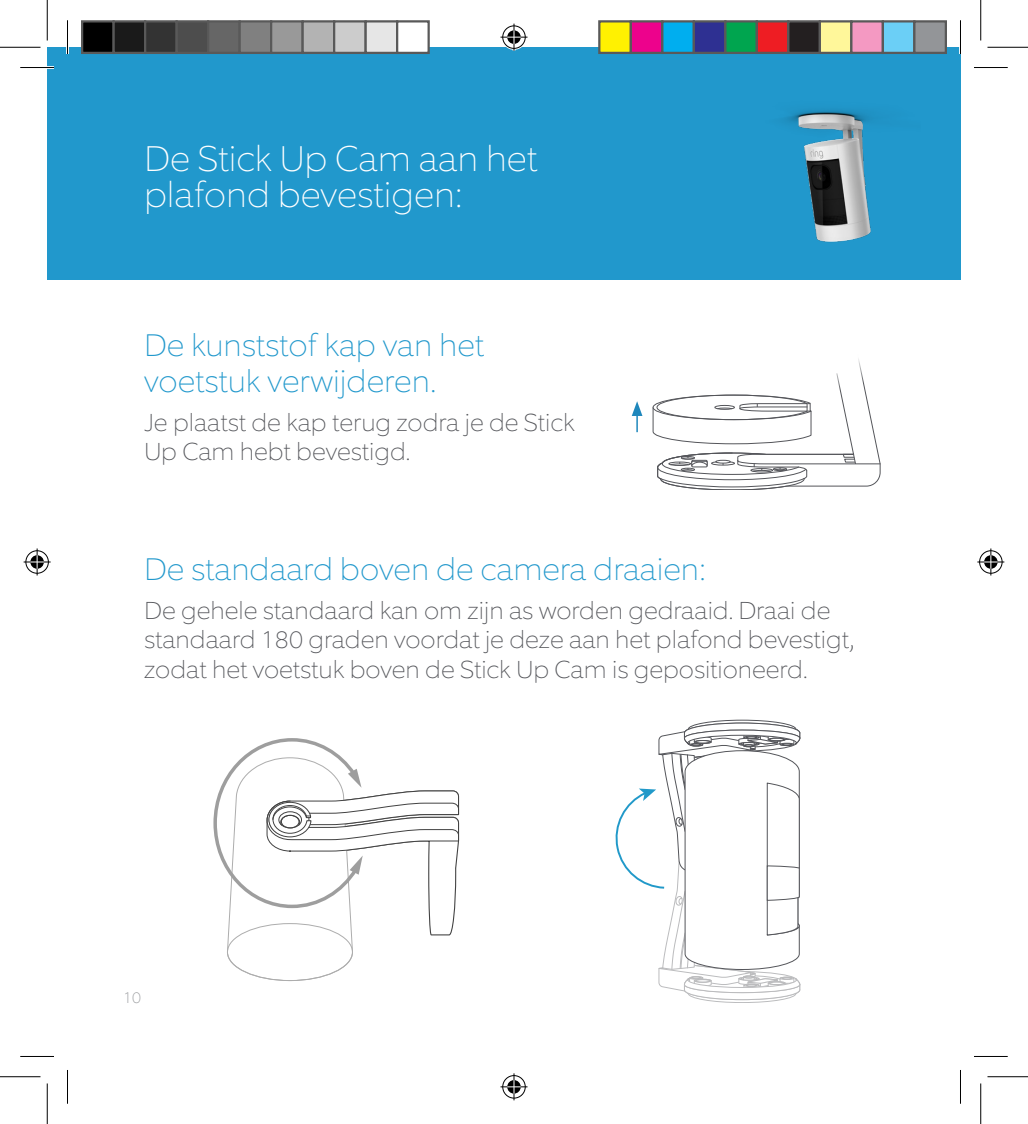
<style>
.page{position:relative;width:1028px;height:1124px;background:#fff}
.page>*{position:absolute;margin:0;border:0;box-sizing:border-box;transform-origin:0 0}
.Big_Blue_Header{font:100 36px/36px "Equip";color:#fff}
.Big_Blue_Header-2{font:100 31.5px/36px "Equip";color:#2198cc}
.Body_Copy{font:100 24.75px/29.2px "Equip";color:#54555a}
.t1{font:100 15.75px "Equip";color:#939598}
</style>
<div class="page">
<div style="left:47px;top:47px;width:913px;height:232px;background:#2198cc"></div>
<img style="left:784px;top:110px;width:90px;height:132px">
<svg style="left:213px;top:738px;width:247px;height:243px"></svg>
<svg style="left:615px;top:719px;width:185px;height:284px"></svg>
<hr style="left:636px;top:412px;width:2px;height:20px;background:#1e87bc">
<svg style="left:632px;top:401px;width:10px;height:15px"></svg>
<svg style="left:652px;top:359px;width:229px;height:131px"></svg>
<hr style="left:20px;top:66px;width:34px;height:3px;background:#fff">
<hr style="left:66px;top:20px;width:3px;height:34px;background:#fff">
<hr style="left:959px;top:20px;width:3px;height:34px;background:#fff">
<hr style="left:20px;top:67px;width:34px;height:1px;background:#000">
<hr style="left:974px;top:67px;width:34px;height:1px;background:#000">
<hr style="left:20px;top:1056px;width:34px;height:1px;background:#000">
<hr style="left:974px;top:1056px;width:34px;height:1px;background:#000">
<hr style="left:67px;top:20px;width:1px;height:34px;background:#000">
<hr style="left:67px;top:1070px;width:1px;height:33px;background:#000">
<hr style="left:960px;top:20px;width:1px;height:34px;background:#000">
<hr style="left:960px;top:1070px;width:1px;height:33px;background:#000">
<hr style="left:0;top:47px;width:40px;height:1px;background:#000">
<hr style="left:987px;top:47px;width:41px;height:1px;background:#000">
<hr style="left:0;top:1076px;width:40px;height:1px;background:#000">
<hr style="left:987px;top:1076px;width:41px;height:1px;background:#000">
<hr style="left:47px;top:0;width:1px;height:40px;background:#000">
<hr style="left:47px;top:1083px;width:1px;height:41px;background:#000">
<hr style="left:980px;top:0;width:1px;height:40px;background:#000">
<hr style="left:980px;top:1083px;width:1px;height:41px;background:#000">
<svg style="left:500px;top:24px;width:27px;height:27px"></svg>
<svg style="left:500px;top:1073px;width:27px;height:27px"></svg>
<svg style="left:24px;top:548px;width:27px;height:27px"></svg>
<svg style="left:977px;top:548px;width:27px;height:27px"></svg>
<div style="left:82px;top:21px;width:32px;height:32px;background:#000"></div>
<div style="left:81px;top:20px;width:34px;height:34px;border:2px solid #595959"></div>
<div style="left:114px;top:21px;width:31px;height:32px;background:#1a1a1a"></div>
<div style="left:112px;top:20px;width:34px;height:34px;border:2px solid #595959"></div>
<div style="left:145px;top:21px;width:32px;height:32px;background:#333"></div>
<div style="left:144px;top:20px;width:34px;height:34px;border:2px solid #595959"></div>
<div style="left:177px;top:21px;width:31px;height:32px;background:#4d4d4d"></div>
<div style="left:176px;top:20px;width:33px;height:34px;border:2px solid #595959"></div>
<div style="left:208px;top:21px;width:32px;height:32px;background:#666"></div>
<div style="left:207px;top:20px;width:34px;height:34px;border:2px solid #595959"></div>
<div style="left:240px;top:21px;width:31px;height:32px;background:#808080"></div>
<div style="left:238px;top:20px;width:34px;height:34px;border:2px solid #595959"></div>
<div style="left:271px;top:21px;width:32px;height:32px;background:#999"></div>
<div style="left:270px;top:20px;width:34px;height:34px;border:2px solid #595959"></div>
<div style="left:303px;top:21px;width:31px;height:32px;background:#b3b3b3"></div>
<div style="left:302px;top:20px;width:33px;height:34px;border:2px solid #595959"></div>
<div style="left:334px;top:21px;width:32px;height:32px;background:#ccc"></div>
<div style="left:333px;top:20px;width:34px;height:34px;border:2px solid #595959"></div>
<div style="left:366px;top:21px;width:31px;height:32px;background:#e6e6e6"></div>
<div style="left:364px;top:20px;width:34px;height:34px;border:2px solid #595959"></div>
<div style="left:397px;top:21px;width:32px;height:32px;background:#fff"></div>
<div style="left:396px;top:20px;width:34px;height:34px;border:2px solid #595959"></div>
<div style="left:599px;top:21px;width:32px;height:32px;background:#fff101"></div>
<div style="left:598px;top:20px;width:34px;height:34px;border:2px solid #595959"></div>
<div style="left:631px;top:21px;width:31px;height:32px;background:#ed028c"></div>
<div style="left:630px;top:20px;width:33px;height:34px;border:2px solid #595959"></div>
<div style="left:662px;top:21px;width:32px;height:32px;background:#00aeef"></div>
<div style="left:661px;top:20px;width:34px;height:34px;border:2px solid #595959"></div>
<div style="left:694px;top:21px;width:31px;height:32px;background:#2e3092"></div>
<div style="left:693px;top:20px;width:33px;height:34px;border:2px solid #595959"></div>
<div style="left:725px;top:21px;width:32px;height:32px;background:#00a54f"></div>
<div style="left:724px;top:20px;width:34px;height:34px;border:2px solid #595959"></div>
<div style="left:757px;top:21px;width:31px;height:32px;background:#ee1d23"></div>
<div style="left:756px;top:20px;width:33px;height:34px;border:2px solid #595959"></div>
<div style="left:788px;top:21px;width:32px;height:32px;background:#231f20"></div>
<div style="left:787px;top:20px;width:34px;height:34px;border:2px solid #595959"></div>
<div style="left:820px;top:21px;width:31px;height:32px;background:#fff79a"></div>
<div style="left:819px;top:20px;width:33px;height:34px;border:2px solid #595959"></div>
<div style="left:851px;top:21px;width:32px;height:32px;background:#f499c2"></div>
<div style="left:850px;top:20px;width:34px;height:34px;border:2px solid #595959"></div>
<div style="left:883px;top:21px;width:31px;height:32px;background:#6bcff6"></div>
<div style="left:882px;top:20px;width:33px;height:34px;border:2px solid #595959"></div>
<div style="left:914px;top:21px;width:32px;height:32px;background:#939598"></div>
<div style="left:913px;top:20px;width:34px;height:34px;border:2px solid #595959"></div>
<p class="Big_Blue_Header" style="left:144px;top:140px;width:395px">De Stick Up Cam aan het plafond bevestigen:</p>
<p class="Big_Blue_Header-2" style="left:144px;top:327px;width:342px">De kunststof kap van het voetstuk verwijderen.</p>
<p class="Body_Copy" style="left:144px;top:408px;width:432px">Je plaatst de kap terug zodra je de Stick<br>Up Cam hebt bevestigd.</p>
<p class="Big_Blue_Header-2" style="left:144px;top:550px;width:563px">De standaard boven de camera draaien:</p>
<p class="Body_Copy" style="left:144px;top:595px;width:711px">De gehele standaard kan om zijn as worden gedraaid. Draai de standaard 180 graden voordat je deze aan het plafond bevestigt, zodat het voetstuk boven de Stick Up Cam is gepositioneerd.</p>
<p class="t1" style="left:123px;top:987px;width:19px">10</p>
</div>
